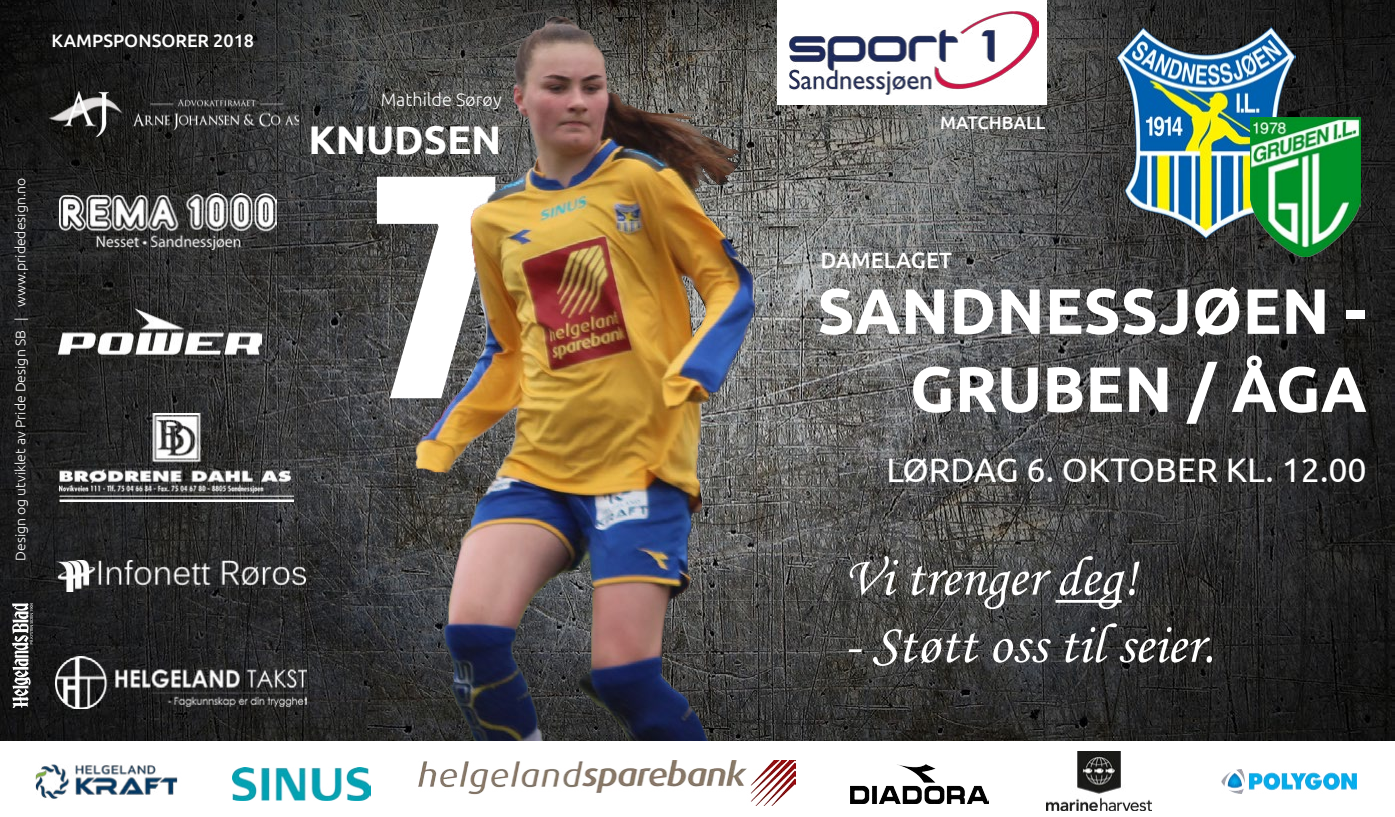
<style>
.page{position:relative;width:1395px;height:817px;background:#fff}
.page>*{position:absolute;margin:0;border:0;box-sizing:border-box;transform-origin:0 0}
.t1{font:700 292.4px "Built Titling Rg";color:#fff}
.t2{font:700 64px/78px "Ubuntu";color:#fff;text-align:right}
.t3{font:56px "Monotype Corsiva";color:#fff}
.t4{font:700 40px "Ubuntu";color:#fff}
.t5{font:34px "Ubuntu";color:#fff}
.t6{font:500 22.2px "Ubuntu";color:#fff}
.t7{font:500 18px "Ubuntu";color:#fff}
.t8{font:300 18px "Ubuntu";color:#fff}
.t9{font:300 14px "Ubuntu";color:#fff}
</style>
<div class="page">
<img style="left:0;top:0;width:1395px;height:740px">
<img style="left:1116px;top:27px;width:180px;height:211px">
<img style="left:233px;top:767px;width:137px;height:33px">
<img style="left:1046px;top:751px;width:105px;height:58px">
<img style="left:35px;top:764px;width:143px;height:35px">
<img style="left:1221px;top:769px;width:135px;height:24px">
<img style="left:850px;top:764px;width:138px;height:39px">
<img style="left:418px;top:760px;width:377px;height:44px">
<img style="left:12px;top:603px;width:21px;height:104px">
<hr style="left:1055px;top:600px;width:66px;height:2px;background:#fff">
<img style="left:60px;top:413px;width:233px;height:88px">
<img style="left:56px;top:560px;width:249px;height:31px">
<img style="left:60px;top:194px;width:216px;height:55px">
<img style="left:49px;top:92px;width:249px;height:44px">
<img style="left:58px;top:304px;width:204px;height:57px">
<img style="left:56px;top:656px;width:250px;height:52px">
<img style="left:1251px;top:118px;width:109px;height:138px">
<div style="left:777px;top:0;width:270px;height:105px;background:#fff"></div>
<img style="left:412px;top:12px;width:490px;height:728px">
<img style="left:790px;top:11px;width:248px;height:84px">
<p class="t7" style="left:52px;top:29px;width:204px">KAMPSPONSORER 2018</p>
<p class="t9" style="left:12px;top:561px;width:384px;rotate:-90deg">Design og utviklet av Pride Design SB | www.pridedesign.no</p>
<p class="t8" style="left:381px;top:89px;width:122px">Mathilde Sørøy</p>
<h3 class="t4" style="left:308px;top:116px;width:195px">KNUDSEN</h3>
<h1 class="t1" style="left:370px;top:117px;width:134px">7</h1>
<p class="t7" style="left:940px;top:111px;width:106px">MATCHBALL</p>
<h3 class="t6" style="left:820px;top:246px;width:133px">DAMELAGET</h3>
<h2 class="t2" style="left:817px;top:271px;width:551px">SANDNESSJØEN -<br>GRUBEN / ÅGA</h2>
<h3 class="t5" style="left:886px;top:449px;width:482px">LØRDAG 6. OKTOBER KL. 12.00</h3>
<h3 class="t3" style="left:844px;top:543px;width:295px">Vi trenger deg!</h3>
<h3 class="t3" style="left:844px;top:610px;width:372px">- Støtt oss til seier.</h3>
</div>
